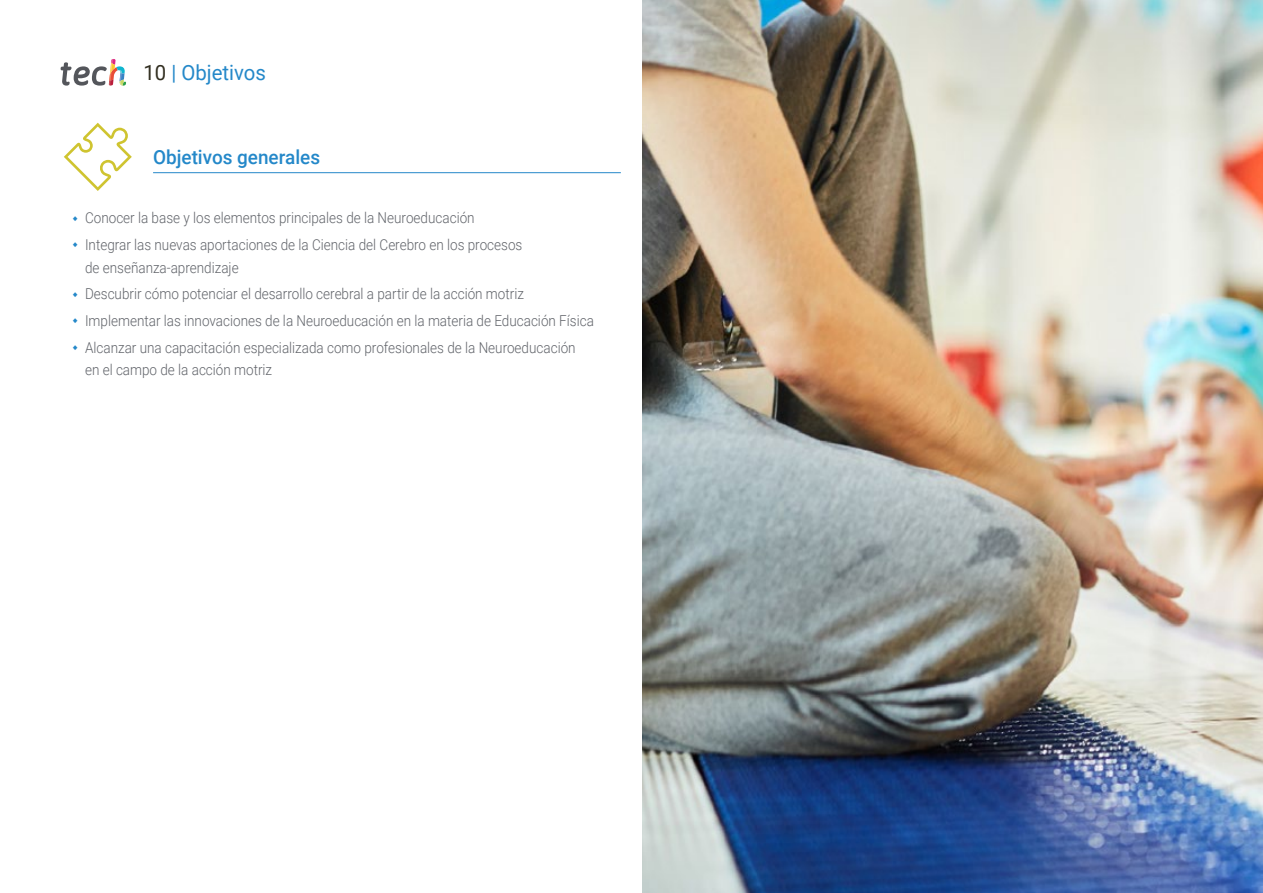
<style>
.page{position:relative;width:1263px;height:893px;background:#fff}
.page>*{position:absolute;margin:0;border:0;box-sizing:border-box;transform-origin:0 0}
.t1{font:21px "Roboto";color:#2488c9}
.t2{font:500 19.5px "Roboto";color:#2488c9}
.t3{font:300 15px/26.7px "Roboto";color:#61646a;scale:.9 1}
.s1{color:#312e20}
</style>
<div class="page">
<hr style="left:153px;top:172px;width:468px;height:1px;background:#2488c9">
<svg style="left:64px;top:123px;width:68px;height:68px"></svg>
<img style="left:642px;top:0;width:621px;height:893px">
<svg style="left:61px;top:59px;width:65px;height:27px"></svg>
<h1 class="t1" style="left:144px;top:57px;width:124px"><span class="s1">10</span> | Objetivos</h1>
<h2 class="t2" style="left:153px;top:144px;width:169px">Objetivos generales</h2>
<p class="t3" style="left:85px;top:204px;width:487px">Conocer la base y los elementos principales de la Neuroeducación<br>Integrar las nuevas aportaciones de la Ciencia del Cerebro en los procesos</p>
<p class="t3" style="left:85px;top:253px;width:567px">de enseñanza-aprendizaje<br>Descubrir cómo potenciar el desarrollo cerebral a partir de la acción motriz Implementar las innovaciones de la Neuroeducación en la materia de Educación Física Alcanzar una capacitación especializada como profesionales de la Neuroeducación</p>
<p class="t3" style="left:85px;top:356px;width:209px">en el campo de la acción motriz</p>
</div>
